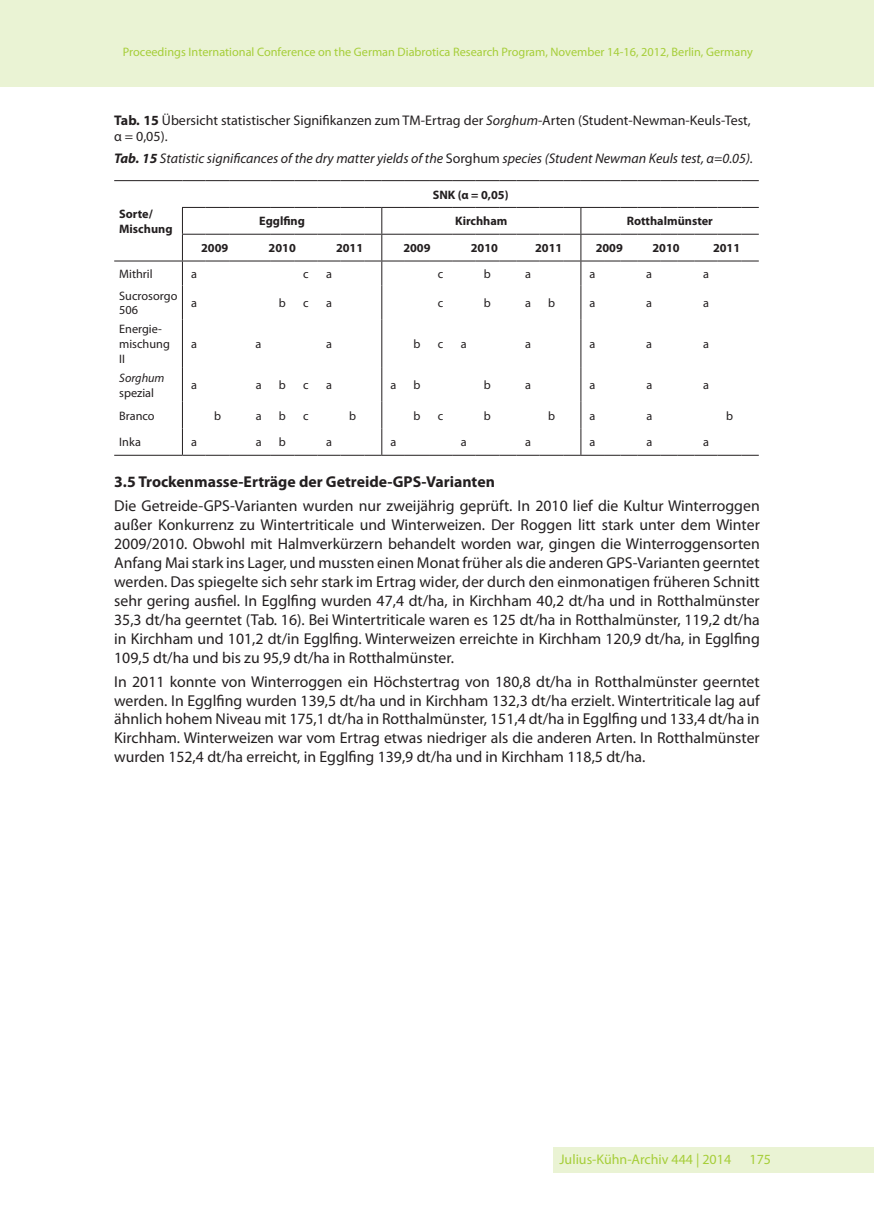
<style>
.page{position:relative;width:874px;height:1221px;background:#fff}
.page>*{position:absolute;margin:0;border:0;box-sizing:border-box;transform-origin:0 0}
.t1{font:15.75px/18.9px "Myriad Pro";color:#231f20;text-align:justify}
.t2{font:14px/16.8px "Myriad Pro";color:#231f20}
.t3{font:italic 14px "Myriad Pro";color:#231f20}
.t4{font:14px "Myriad Pro";color:#a6ce39}
.t5{font:12.25px/14.7px "Myriad Pro";color:#231f20}
.t6{font:12.25px "Myriad Pro";color:#a6ce39}
.t7{font:700 12.25px/14.7px "Myriad Pro";color:#231f20}
.t8{font:italic 12.25px/14.7px "Myriad Pro";color:#231f20}
.s1{font-weight:700}
.s2{font-style:italic}
.s3{font-style:normal}
</style>
<div class="page">
<div style="left:0;top:0;width:873px;height:87px;background:#eaf3d4"></div>
<div style="left:553px;top:1147px;width:320px;height:25px;background:#eaf3d4"></div>
<svg style="left:182px;top:180px;width:576px;height:1px"></svg>
<hr style="left:114px;top:180px;width:68px;height:1px;background:#231f20">
<hr style="left:114px;top:260px;width:68px;height:1px;background:#231f20">
<hr style="left:114px;top:455px;width:68px;height:1px;background:#231f20">
<hr style="left:182px;top:285px;width:1px;height:34px;background:#231f20">
<hr style="left:182px;top:319px;width:1px;height:49px;background:#231f20">
<hr style="left:182px;top:368px;width:1px;height:33px;background:#231f20">
<hr style="left:381px;top:285px;width:1px;height:34px;background:#231f20">
<hr style="left:381px;top:319px;width:1px;height:49px;background:#231f20">
<hr style="left:381px;top:368px;width:1px;height:33px;background:#231f20">
<svg style="left:182px;top:207px;width:576px;height:78px"></svg>
<hr style="left:580px;top:285px;width:1px;height:34px;background:#231f20">
<hr style="left:580px;top:319px;width:1px;height:49px;background:#231f20">
<hr style="left:580px;top:368px;width:1px;height:33px;background:#231f20">
<svg style="left:182px;top:401px;width:576px;height:55px"></svg>
<p class="t6" style="left:123px;top:44px;width:631px">Proceedings International Conference on the German Diabrotica Research Program, November 14-16, 2012, Berlin, Germany</p>
<p class="t2" style="left:114px;top:111px;width:637px"><span class="s1">Tab. 15</span> Übersicht statistischer Signifikanzen zum TM-Ertrag der <span class="s2">Sorghum</span>-Arten (Student-Newman-Keuls-Test, α = 0,05).</p>
<p class="t3" style="left:114px;top:150px;width:640px"><span class="s1">Tab. 15</span> Statistic significances of the dry matter yields of the <span class="s3">Sorghum</span> species (Student Newman Keuls test, α=0.05).</p>
<p class="t7" style="left:119px;top:206px;width:55px">Sorte/<br>Mischung</p>
<p class="t7" style="left:432px;top:187px;width:77px">SNK (α = 0,05)</p>
<p class="t7" style="left:259px;top:213px;width:47px">Egglfing</p>
<p class="t7" style="left:455px;top:213px;width:54px">Kirchham</p>
<p class="t7" style="left:626px;top:213px;width:88px">Rotthalmünster</p>
<p class="t7" style="left:201px;top:240px;width:29px">2009</p>
<p class="t7" style="left:268px;top:240px;width:29px">2010</p>
<p class="t7" style="left:336px;top:240px;width:29px">2011</p>
<p class="t7" style="left:403px;top:240px;width:29px">2009</p>
<p class="t7" style="left:470px;top:240px;width:29px">2010</p>
<p class="t7" style="left:535px;top:240px;width:29px">2011</p>
<p class="t7" style="left:595px;top:240px;width:29px">2009</p>
<p class="t7" style="left:652px;top:240px;width:29px">2010</p>
<p class="t7" style="left:712px;top:240px;width:29px">2011</p>
<p class="t5" style="left:119px;top:266px;width:35px">Mithril</p>
<p class="t5" style="left:191px;top:266px;width:7px">a</p>
<p class="t5" style="left:303px;top:266px;width:7px">c</p>
<p class="t5" style="left:326px;top:266px;width:7px">a</p>
<p class="t5" style="left:437px;top:266px;width:7px">c</p>
<p class="t5" style="left:483px;top:266px;width:8px">b</p>
<p class="t5" style="left:525px;top:266px;width:7px">a</p>
<p class="t5" style="left:589px;top:266px;width:7px">a</p>
<p class="t5" style="left:646px;top:266px;width:7px">a</p>
<p class="t5" style="left:702px;top:266px;width:7px">a</p>
<p class="t5" style="left:119px;top:288px;width:60px">Sucrosorgo<br>506</p>
<p class="t5" style="left:191px;top:295px;width:7px">a</p>
<p class="t5" style="left:278px;top:295px;width:8px">b</p>
<p class="t5" style="left:303px;top:295px;width:7px">c</p>
<p class="t5" style="left:326px;top:295px;width:7px">a</p>
<p class="t5" style="left:437px;top:295px;width:7px">c</p>
<p class="t5" style="left:483px;top:295px;width:8px">b</p>
<p class="t5" style="left:525px;top:295px;width:7px">a</p>
<p class="t5" style="left:548px;top:295px;width:8px">b</p>
<p class="t5" style="left:589px;top:295px;width:7px">a</p>
<p class="t5" style="left:646px;top:295px;width:7px">a</p>
<p class="t5" style="left:702px;top:295px;width:7px">a</p>
<p class="t5" style="left:119px;top:322px;width:52px">Energie&shy;mischung<br>II</p>
<p class="t5" style="left:191px;top:336px;width:7px">a</p>
<p class="t5" style="left:255px;top:336px;width:7px">a</p>
<p class="t5" style="left:326px;top:336px;width:7px">a</p>
<p class="t5" style="left:413px;top:336px;width:8px">b</p>
<p class="t5" style="left:437px;top:336px;width:7px">c</p>
<p class="t5" style="left:460px;top:336px;width:7px">a</p>
<p class="t5" style="left:525px;top:336px;width:7px">a</p>
<p class="t5" style="left:589px;top:336px;width:7px">a</p>
<p class="t5" style="left:646px;top:336px;width:7px">a</p>
<p class="t5" style="left:702px;top:336px;width:7px">a</p>
<p class="t8" style="left:119px;top:370px;width:47px">Sorghum <span class="s3">spezial</span></p>
<p class="t5" style="left:191px;top:378px;width:7px">a</p>
<p class="t5" style="left:255px;top:378px;width:7px">a</p>
<p class="t5" style="left:278px;top:378px;width:8px">b</p>
<p class="t5" style="left:303px;top:378px;width:7px">c</p>
<p class="t5" style="left:326px;top:378px;width:7px">a</p>
<p class="t5" style="left:390px;top:378px;width:7px">a</p>
<p class="t5" style="left:413px;top:378px;width:8px">b</p>
<p class="t5" style="left:483px;top:378px;width:8px">b</p>
<p class="t5" style="left:525px;top:378px;width:7px">a</p>
<p class="t5" style="left:589px;top:378px;width:7px">a</p>
<p class="t5" style="left:646px;top:378px;width:7px">a</p>
<p class="t5" style="left:702px;top:378px;width:7px">a</p>
<p class="t5" style="left:119px;top:408px;width:37px">Branco</p>
<p class="t5" style="left:214px;top:408px;width:8px">b</p>
<p class="t5" style="left:255px;top:408px;width:7px">a</p>
<p class="t5" style="left:278px;top:408px;width:8px">b</p>
<p class="t5" style="left:303px;top:408px;width:7px">c</p>
<p class="t5" style="left:349px;top:408px;width:8px">b</p>
<p class="t5" style="left:413px;top:408px;width:8px">b</p>
<p class="t5" style="left:437px;top:408px;width:7px">c</p>
<p class="t5" style="left:483px;top:408px;width:8px">b</p>
<p class="t5" style="left:548px;top:408px;width:8px">b</p>
<p class="t5" style="left:589px;top:408px;width:7px">a</p>
<p class="t5" style="left:646px;top:408px;width:7px">a</p>
<p class="t5" style="left:725px;top:408px;width:8px">b</p>
<p class="t5" style="left:119px;top:435px;width:23px">Inka</p>
<p class="t5" style="left:191px;top:435px;width:7px">a</p>
<p class="t5" style="left:255px;top:435px;width:7px">a</p>
<p class="t5" style="left:278px;top:435px;width:8px">b</p>
<p class="t5" style="left:326px;top:435px;width:7px">a</p>
<p class="t5" style="left:390px;top:435px;width:7px">a</p>
<p class="t5" style="left:460px;top:435px;width:7px">a</p>
<p class="t5" style="left:525px;top:435px;width:7px">a</p>
<p class="t5" style="left:589px;top:435px;width:7px">a</p>
<p class="t5" style="left:646px;top:435px;width:7px">a</p>
<p class="t5" style="left:702px;top:435px;width:7px">a</p>
<p class="t1" style="left:114px;top:470px;width:646px;line-height:24px"><span class="s1">3.5 Trockenmasse-Erträge der Getreide-GPS-Varianten<br></span>Die Getreide-GPS-Varianten wurden nur zweijährig geprüft. In 2010 lief die Kultur Winterroggen</p>
<p class="t1" style="left:114px;top:515px;width:646px">außer Konkurrenz zu Wintertriticale und Winterweizen. Der Roggen litt stark unter dem Winter 2009/2010. Obwohl mit Halmverkürzern behandelt worden war, gingen die Winterroggensorten Anfang Mai stark ins Lager, und mussten einen Monat früher als die anderen GPS-Varianten geerntet werden. Das spiegelte sich sehr stark im Ertrag wider, der durch den einmonatigen früheren Schnitt sehr gering ausfiel. In Egglfing wurden 47,4 dt/ha, in Kirchham 40,2 dt/ha und in Rotthalmünster 35,3 dt/ha geerntet (Tab. 16). Bei Wintertriticale waren es 125 dt/ha in Rotthalmünster, 119,2 dt/ha in Kirchham und 101,2 dt/in Egglfing. Winterweizen erreichte in Kirchham 120,9 dt/ha, in Egglfing 109,5 dt/ha und bis zu 95,9 dt/ha in Rotthalmünster.</p>
<p class="t1" style="left:114px;top:671px;width:646px">In 2011 konnte von Winterroggen ein Höchstertrag von 180,8 dt/ha in Rotthalmünster geerntet werden. In Egglfing wurden 139,5 dt/ha und in Kirchham 132,3 dt/ha erzielt. Wintertriticale lag auf ähnlich hohem Niveau mit 175,1 dt/ha in Rotthalmünster, 151,4 dt/ha in Egglfing und 133,4 dt/ha in Kirchham. Winterweizen war vom Ertrag etwas niedriger als die anderen Arten. In Rotthalmünster wurden 152,4 dt/ha erreicht, in Egglfing 139,9 dt/ha und in Kirchham 118,5 dt/ha.</p>
<p class="t4" style="left:559px;top:1151px;width:173px">Julius-Kühn-Archiv 444 | 2014</p>
<p class="t4" style="left:749px;top:1150px;width:23px">175</p>
</div>
